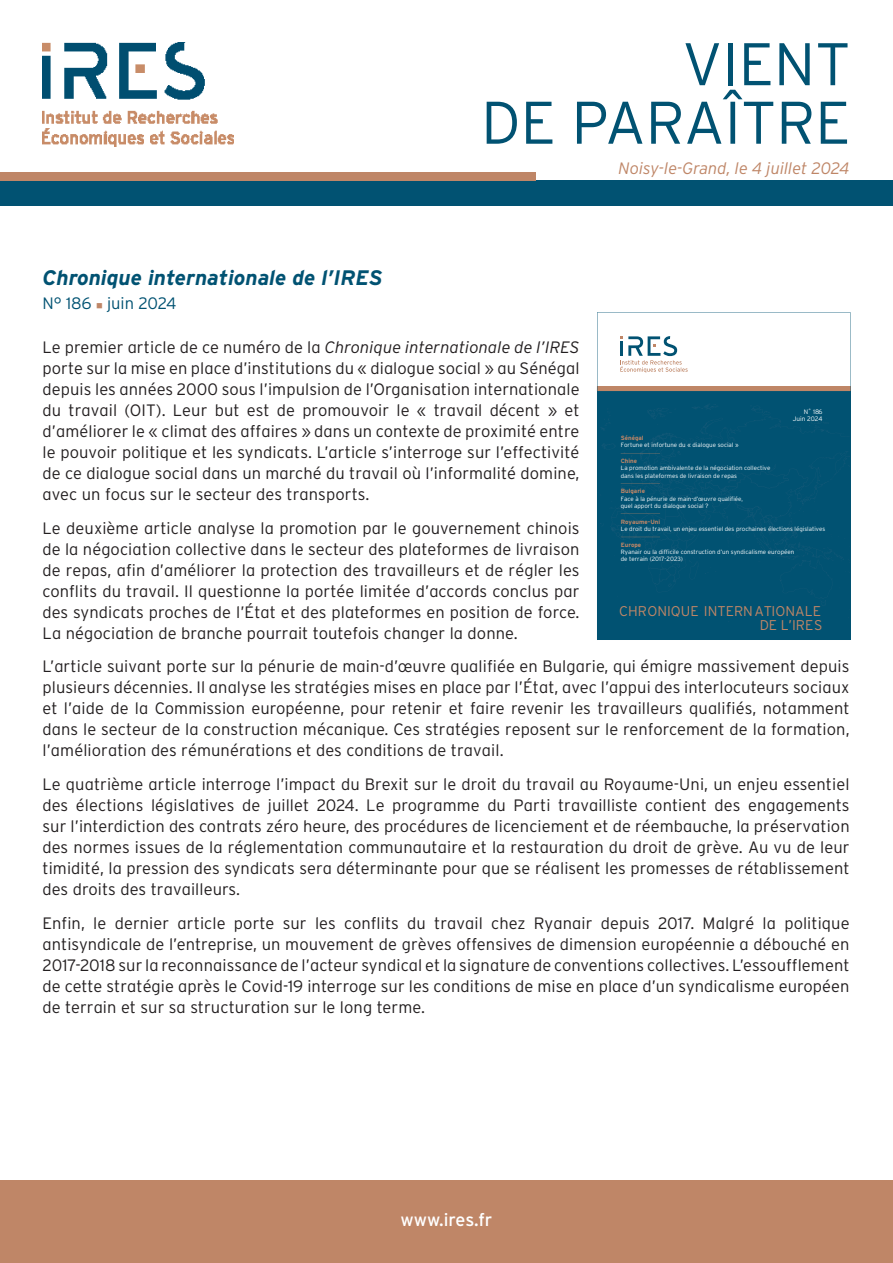
<style>
.page{position:relative;width:893px;height:1263px;background:#fff}
.page>*{position:absolute;margin:0;border:0;box-sizing:border-box;transform-origin:0 0}
.t1{font:300 60px "Interstate";color:#015272}
.t2{font:italic 700 21px "Interstate";color:#015272}
.t3{font:18px "Interstate";color:#fff}
.t4{font:300 16.5px/21px "Interstate";letter-spacing:.005em;color:#231f20;text-align:justify}
.t5{font:italic 300 16.5px "Interstate";color:#bf8667}
.t6{font:300 16.5px "Interstate";color:#015272}
.t7{font:300 14.1px/14.1px "Interstate";color:#bf8667;text-align:right}
.t8{font:300 6.45px/7.8px "Interstate";color:#fff;text-align:right}
.t9{font:300 6.15px/7.4px "Interstate";color:#fff}
.t10{font:700 6.15px "Interstate";color:#bf8667}
.s1{color:#bf8667}
.s2{font-style:italic}
</style>
<div class="page">
<div style="left:0;top:181px;width:893px;height:25px;background:#015272"></div>
<div style="left:0;top:172px;width:536px;height:9px;background:#bf8667"></div>
<img style="left:43px;top:43px;width:191px;height:104px">
<svg style="left:597px;top:312px;width:253px;height:327px"></svg>
<div style="left:597px;top:404px;width:253px;height:218px;background:#015272"></div>
<div style="left:0;top:1180px;width:893px;height:83px;background:#bf8667"></div>
<p class="t1" style="left:682px;top:30px;width:170px">VIENT</p>
<p class="t1" style="left:481px;top:89px;width:371px">DE PARAÎTRE</p>
<p class="t5" style="left:618px;top:159px;width:233px">Noisy-le-Grand, le 4 juillet 2024</p>
<p class="t2" style="left:43px;top:266px;width:341px">Chronique internationale de l’IRES</p>
<p class="t6" style="left:43px;top:294px;width:135px">N° 186 <span class="s1">■</span> juin 2024</p>
<p class="t4" style="left:43px;top:336px;width:539px">Le premier article de ce numéro de la <span class="s2">Chronique internationale de l’IRES </span>porte sur la mise en place d’institutions du « dialogue social » au Sénégal depuis les années 2000 sous l’impulsion de l’Organisation internationale du travail (OIT). Leur but est de promouvoir le « travail décent » et d’améliorer le « climat des affaires » dans un contexte de proximité entre le pouvoir politique et les syndicats. L’article s’interroge sur l’effectivité de ce dialogue social dans un marché du travail où l’informalité domine, avec un focus sur le secteur des transports.</p>
<p class="t4" style="left:43px;top:517px;width:539px">Le deuxième article analyse la promotion par le gouvernement chinois de la négociation collective dans le secteur des plateformes de livraison de repas, afin d’améliorer la protection des travailleurs et de régler les conflits du travail. Il questionne la portée limitée d’accords conclus par des syndicats proches de l’État et des plateformes en position de force.<br>La négociation de branche pourrait toutefois changer la donne.</p>
<p class="t4" style="left:43px;top:656px;width:809px">L’article suivant porte sur la pénurie de main-d’œuvre qualifiée en Bulgarie, qui émigre massivement depuis plusieurs décennies. Il analyse les stratégies mises en place par l’État, avec l’appui des interlocuteurs sociaux et l’aide de la Commission européenne, pour retenir et faire revenir les travailleurs qualifiés, notamment dans le secteur de la construction mécanique. Ces stratégies reposent sur le renforcement de la formation, l’amélioration des rémunérations et des conditions de travail.</p>
<p class="t4" style="left:43px;top:774px;width:809px">Le quatrième article interroge l’impact du Brexit sur le droit du travail au Royaume-Uni, un enjeu essentiel des élections législatives de juillet 2024. Le programme du Parti travailliste contient des engagements sur l’interdiction des contrats zéro heure, des procédures de licenciement et de réembauche, la préservation des normes issues de la réglementation communautaire et la restauration du droit de grève. Au vu de leur timidité, la pression des syndicats sera déterminante pour que se réalisent les promesses de rétablissement des droits des travailleurs.</p>
<p class="t4" style="left:43px;top:912px;width:809px">Enfin, le dernier article porte sur les conflits du travail chez Ryanair depuis 2017. Malgré la politique antisyndicale de l’entreprise, un mouvement de grèves offensives de dimension européennie a débouché en 2017-2018 sur la reconnaissance de l’acteur syndical et la signature de conventions collectives. L’essoufflement de cette stratégie après le Covid-19 interroge sur les conditions de mise en place d’un syndicalisme européen de terrain et sur sa structuration sur le long terme.</p>
<p class="t8" style="left:793px;top:407px;width:31px">N˚ 186<br>Juin 2024</p>
<p class="t10" style="left:621px;top:434px;width:24px">Sénégal</p>
<p class="t9" style="left:621px;top:441px;width:119px">Fortune et infortune du « dialogue social »</p>
<p class="t10" style="left:621px;top:457px;width:18px">Chine</p>
<p class="t9" style="left:621px;top:464px;width:151px">La promotion ambivalente de la négociation collective dans les plateformes de livraison de repas</p>
<p class="t10" style="left:621px;top:488px;width:26px">Bulgarie</p>
<p class="t9" style="left:621px;top:495px;width:124px">Face à la pénurie de main-d’œuvre qualifiée, quel apport du dialogue social ?</p>
<p class="t10" style="left:621px;top:518px;width:41px">Royaume-Uni</p>
<p class="t9" style="left:621px;top:525px;width:206px">Le droit du travail, un enjeu essentiel des prochaines élections législatives</p>
<p class="t10" style="left:621px;top:541px;width:22px">Europe</p>
<p class="t9" style="left:621px;top:548px;width:175px">Ryanair ou la difficile construction d’un syndicalisme européen de terrain (2017-2023)</p>
<p class="t7" style="left:619px;top:604px;width:205px">CHRONIQUE INTERNATIONALE<br>DE L’IRES</p>
<p class="t3" style="left:401px;top:1210px;width:93px">www.ires.fr</p>
</div>
